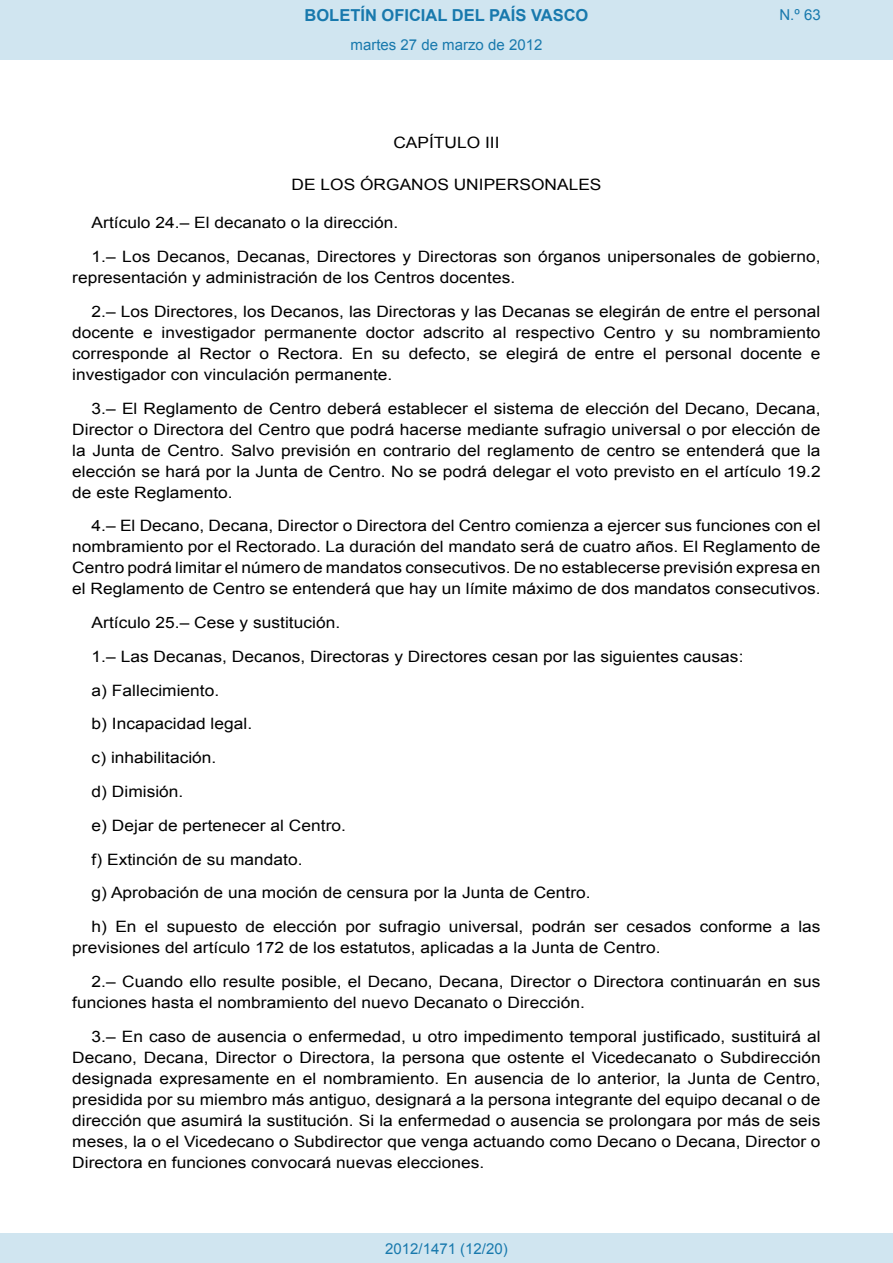
<style>
.page{position:relative;width:893px;height:1263px;background:#fff}
.page>*{position:absolute;margin:0;border:0;box-sizing:border-box;transform-origin:0 0}
.t1{font:700 16.5px "Arial";color:#1879ad}
.BOPVDetalle{font:15.6px/21px "Arial";color:#000;text-align:justify;scale:1.11 1}
.BOPVClave{font:15.6px "Arial";color:#000;scale:1.11 1}
.BOPVClaveSin{font:15.6px "Arial";color:#000;scale:1.11 1}
.Paginacion_Centro{font:15px "Arial";color:#1879ad}
</style>
<div class="page">
<div style="left:0;top:0;width:893px;height:60px;background:#d0e5f0"></div>
<div style="left:0;top:1233px;width:893px;height:30px;background:#d0e5f0"></div>
<p class="t1" style="left:305px;top:4px;width:285px">BOLETÍN OFICIAL DEL PAÍS VASCO</p>
<p class="Paginacion_Centro" style="left:351px;top:35px;width:193px">martes 27 de marzo de 2012</p>
<p class="Paginacion_Centro" style="left:779px;top:5px;width:43px">N.º 63</p>
<p class="BOPVClaveSin" style="left:393px;top:132px;width:97px">CAPÍTULO III</p>
<p class="BOPVClave" style="left:291px;top:175px;width:281px">DE LOS ÓRGANOS UNIPERSONALES</p>
<p class="BOPVDetalle" style="left:92px;top:213px;width:278px">Artículo 24.– El decanato o la dirección.</p>
<p class="BOPVDetalle" style="left:72px;top:246px;width:676px;text-indent:19px">1.– Los Decanos, Decanas, Directores y Directoras son órganos unipersonales de gobierno, representación y administración de los Centros docentes.</p>
<p class="BOPVDetalle" style="left:72px;top:301px;width:676px;text-indent:19px">2.– Los Directores, los Decanos, las Directoras y las Decanas se elegirán de entre el personal docente e investigador permanente doctor adscrito al respectivo Centro y su nombramiento corresponde al Rector o Rectora. En su defecto, se elegirá de entre el personal docente e investigador con vinculación permanente.</p>
<p class="BOPVDetalle" style="left:72px;top:398px;width:676px;text-indent:19px">3.– El Reglamento de Centro deberá establecer el sistema de elección del Decano, Decana, Director o Directora del Centro que podrá hacerse mediante sufragio universal o por elección de la Junta de Centro. Salvo previsión en contrario del reglamento de centro se entenderá que la elección se hará por la Junta de Centro. No se podrá delegar el voto previsto en el artículo 19.2 de este Reglamento.</p>
<p class="BOPVDetalle" style="left:72px;top:516px;width:676px;text-indent:19px">4.– El Decano, Decana, Director o Directora del Centro comienza a ejercer sus funciones con el nombramiento por el Rectorado. La duración del mandato será de cuatro años. El Reglamento de Centro podrá limitar el número de mandatos consecutivos. De no establecerse previsión expresa en el Reglamento de Centro se entenderá que hay un límite máximo de dos mandatos consecutivos.</p>
<p class="BOPVDetalle" style="left:92px;top:612px;width:225px">Artículo 25.– Cese y sustitución.</p>
<p class="BOPVDetalle" style="left:92px;top:646px;width:589px">1.– Las Decanas, Decanos, Directoras y Directores cesan por las siguientes causas:</p>
<p class="BOPVDetalle" style="left:92px;top:680px;width:116px">a) Fallecimiento.</p>
<p class="BOPVDetalle" style="left:92px;top:714px;width:146px">b) Incapacidad legal.</p>
<p class="BOPVDetalle" style="left:92px;top:747px;width:114px">c) inhabilitación.</p>
<p class="BOPVDetalle" style="left:92px;top:781px;width:84px">d) Dimisión.</p>
<p class="BOPVDetalle" style="left:92px;top:815px;width:231px">e) Dejar de pertenecer al Centro.</p>
<p class="BOPVDetalle" style="left:92px;top:849px;width:191px">f) Extinción de su mandato.</p>
<p class="BOPVDetalle" style="left:92px;top:882px;width:451px">g) Aprobación de una moción de censura por la Junta de Centro.</p>
<p class="BOPVDetalle" style="left:72px;top:916px;width:676px;text-indent:19px">h) En el supuesto de elección por sufragio universal, podrán ser cesados conforme a las previsiones del artículo 172 de los estatutos, aplicadas a la Junta de Centro.</p>
<p class="BOPVDetalle" style="left:72px;top:971px;width:675px;text-indent:19px">2.– Cuando ello resulte posible, el Decano, Decana, Director o Directora continuarán en sus funciones hasta el nombramiento del nuevo Decanato o Dirección.</p>
<p class="BOPVDetalle" style="left:72px;top:1026px;width:676px;text-indent:19px">3.– En caso de ausencia o enfermedad, u otro impedimento temporal justificado, sustituirá al Decano, Decana, Director o Directora, la persona que ostente el Vicedecanato o Subdirección designada expresamente en el nombramiento. En ausencia de lo anterior, la Junta de Centro, presidida por su miembro más antiguo, designará a la persona integrante del equipo decanal o de dirección que asumirá la sustitución. Si la enfermedad o ausencia se prolongara por más de seis meses, la o el Vicedecano o Subdirector que venga actuando como Decano o Decana, Director o Directora en funciones convocará nuevas elecciones.</p>
<p class="Paginacion_Centro" style="left:385px;top:1238px;width:124px">2012/1471 (12/20)</p>
</div>
